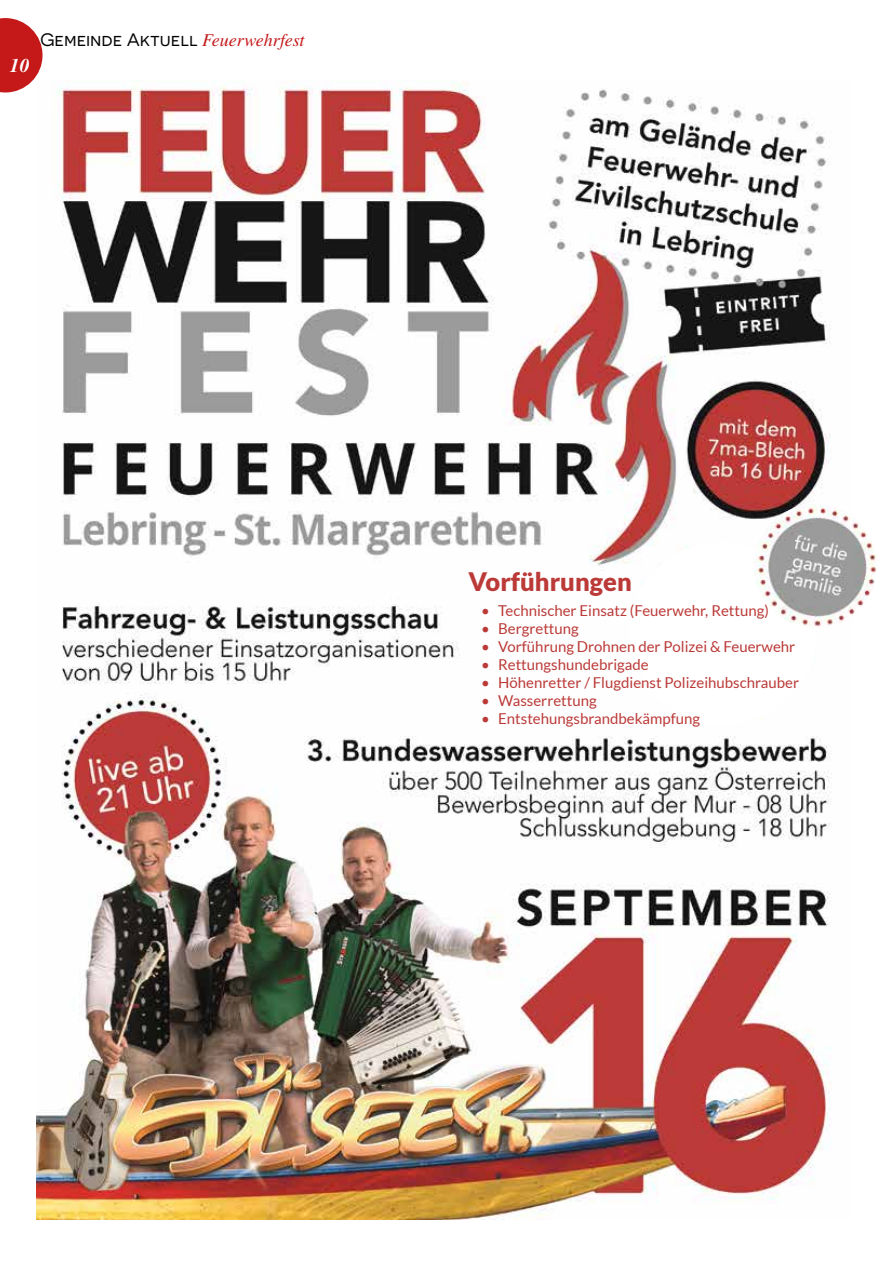
<style>
.page{position:relative;width:893px;height:1263px;background:#fff}
.page>*{position:absolute;margin:0;border:0;box-sizing:border-box;transform-origin:0 0}
.t1{font:900 25.5px "Lato";color:#bb3a38}
.t2{font:italic 700 19.5px "Te X Gyre Termes";color:#fff}
.t3{font:18px "Novecentosanswide";color:#000}
.t4{font:15px "Lato";color:#bb3a38}
.s1{font-family:"Te X Gyre Termes";font-style:italic;color:#c41819}
</style>
<div class="page">
<svg style="left:0;top:18px;width:43px;height:74px"></svg>
<img style="left:36px;top:81px;width:795px;height:1138px">
<div style="left:629px;top:541px;width:187px;height:184px;background:#fff;border-radius:50%"></div>
<img style="left:754px;top:504px;width:123px;height:124px;border-radius:62px">
<h2 class="t2" style="left:10px;top:51px;width:21px">10</h2>
<p class="t3" style="left:40px;top:29px;width:266px">Gemeinde Aktuell <span class="s1">Feuerwehrfest</span></p>
<h1 class="t1" style="left:468px;top:566px;width:165px">Vorführungen</h1>
<p class="t4" style="left:481px;top:602px;width:289px">• Technischer Einsatz (Feuerwehr, Rettung)</p>
<p class="t4" style="left:481px;top:620px;width:99px">• Bergrettung</p>
<p class="t4" style="left:481px;top:638px;width:316px">• Vorführung Drohnen der Polizei &amp; Feuerwehr</p>
<p class="t4" style="left:481px;top:656px;width:169px">• Rettungshundebrigade</p>
<p class="t4" style="left:481px;top:674px;width:319px">• Höhenretter / Flugdienst Polizeihubschrauber</p>
<p class="t4" style="left:481px;top:692px;width:117px">• Wasserrettung</p>
<p class="t4" style="left:481px;top:710px;width:221px">• Entstehungsbrandbekämpfung</p>
</div>
